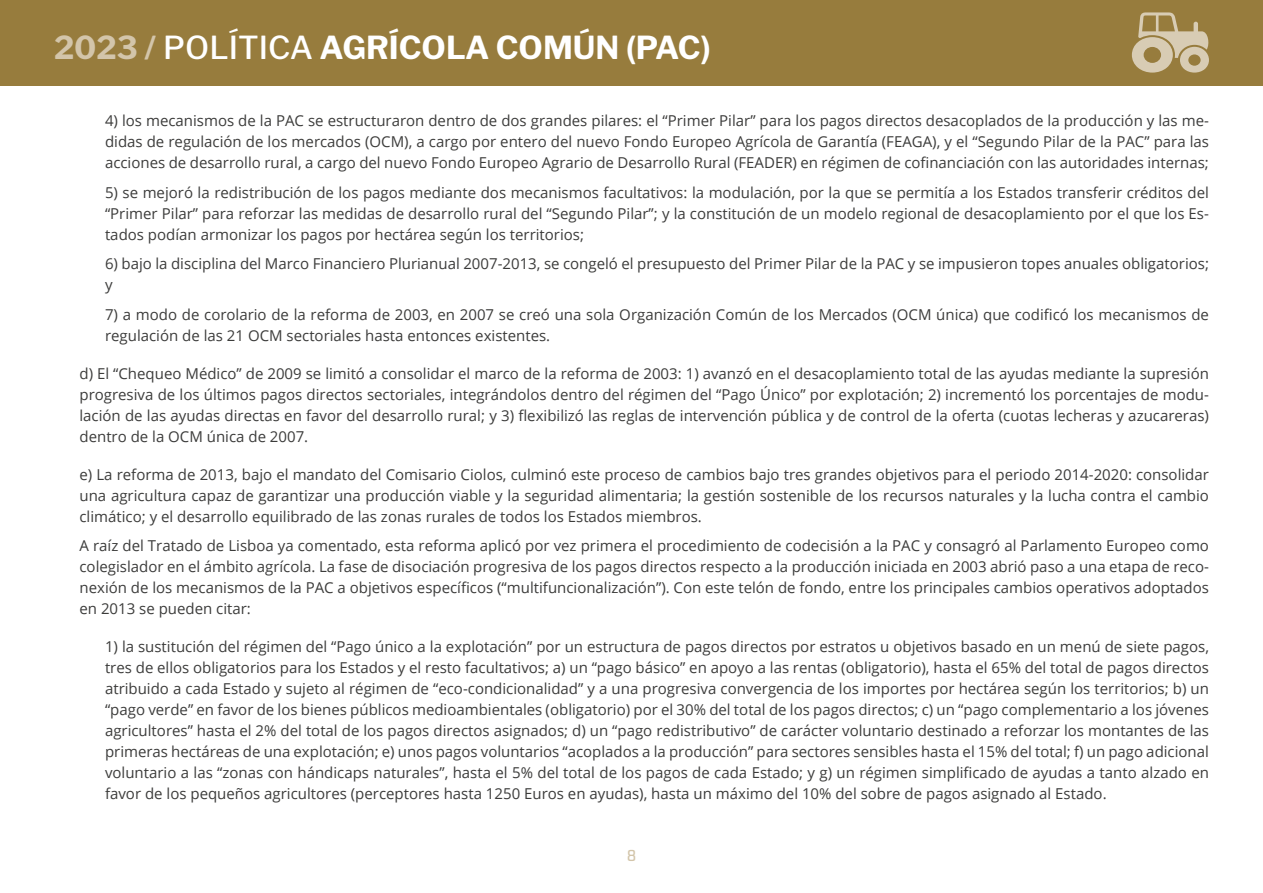
<style>
.page{position:relative;width:1263px;height:893px;background:#fff}
.page>*{position:absolute;margin:0;border:0;box-sizing:border-box;transform-origin:0 0}
.t1{font:700 31.5px "Libre Franklin";color:#fff}
.t2{font:15px/21px "Open Sans";color:#3c3c3b;text-align:justify}
.t3{font:500 15px "Exo";color:#d3c5aa}
.s1{color:#d3c5aa}
.s2{font-weight:500}
</style>
<div class="page">
<div style="left:0;top:0;width:1263px;height:85px;background:#977c3d"></div>
<svg style="left:1132px;top:12px;width:77px;height:61px"></svg>
<h1 class="t1" style="left:54px;top:23px;width:658px"><span class="s1">2023 /</span> <span class="s2">POLÍTICA</span> AGRÍCOLA COMÚN (PAC)</h1>
<p class="t2" style="left:105px;top:110px;width:1105px">4) los mecanismos de la PAC se estructuraron dentro de dos grandes pilares: el “Primer Pilar” para los pagos directos desacoplados de la producción y las me&shy;didas de regulación de los mercados (OCM), a cargo por entero del nuevo Fondo Europeo Agrícola de Garantía (FEAGA), y el “Segundo Pilar de la PAC” para las acciones de desarrollo rural, a cargo del nuevo Fondo Europeo Agrario de Desarrollo Rural (FEADER) en régimen de cofinanciación con las autoridades internas;</p>
<p class="t2" style="left:105px;top:181px;width:1105px">5) se mejoró la redistribución de los pagos mediante dos mecanismos facultativos: la modulación, por la que se permitía a los Estados transferir créditos del “Primer Pilar” para reforzar las medidas de desarrollo rural del “Segundo Pilar”; y la constitución de un modelo regional de desacoplamiento por el que los Es&shy;tados podían armonizar los pagos por hectárea según los territorios;</p>
<p class="t2" style="left:105px;top:253px;width:1105px">6) bajo la disciplina del Marco Financiero Plurianual 2007-2013, se congeló el presupuesto del Primer Pilar de la PAC y se impusieron topes anuales obligatorios; y</p>
<p class="t2" style="left:105px;top:303px;width:1105px">7) a modo de corolario de la reforma de 2003, en 2007 se creó una sola Organización Común de los Mercados (OCM única) que codificó los mecanismos de regulación de las 21 OCM sectoriales hasta entonces existentes.</p>
<p class="t2" style="left:80px;top:362px;width:1131px">d) El “Chequeo Médico” de 2009 se limitó a consolidar el marco de la reforma de 2003: 1) avanzó en el desacoplamiento total de las ayudas mediante la supresión progresiva de los últimos pagos directos sectoriales, integrándolos dentro del régimen del “Pago Único” por explotación; 2) incrementó los porcentajes de modu&shy;lación de las ayudas directas en favor del desarrollo rural; y 3) flexibilizó las reglas de intervención pública y de control de la oferta (cuotas lecheras y azucareras) dentro de la OCM única de 2007.</p>
<p class="t2" style="left:80px;top:463px;width:1131px">e) La reforma de 2013, bajo el mandato del Comisario Ciolos, culminó este proceso de cambios bajo tres grandes objetivos para el periodo 2014-2020: consolidar una agricultura capaz de garantizar una producción viable y la seguridad alimentaria; la gestión sostenible de los recursos naturales y la lucha contra el cambio climático; y el desarrollo equilibrado de las zonas rurales de todos los Estados miembros.</p>
<p class="t2" style="left:80px;top:535px;width:1131px">A raíz del Tratado de Lisboa ya comentado, esta reforma aplicó por vez primera el procedimiento de codecisión a la PAC y consagró al Parlamento Europeo como colegislador en el ámbito agrícola. La fase de disociación progresiva de los pagos directos respecto a la producción iniciada en 2003 abrió paso a una etapa de reco&shy;nexión de los mecanismos de la PAC a objetivos específicos (“multifuncionalización”). Con este telón de fondo, entre los principales cambios operativos adoptados en 2013 se pueden citar:</p>
<p class="t2" style="left:105px;top:636px;width:1105px">1) la sustitución del régimen del “Pago único a la explotación” por un estructura de pagos directos por estratos u objetivos basado en un menú de siete pagos, tres de ellos obligatorios para los Estados y el resto facultativos; a) un “pago básico” en apoyo a las rentas (obligatorio), hasta el 65% del total de pagos directos atribuido a cada Estado y sujeto al régimen de “eco-condicionalidad” y a una progresiva convergencia de los importes por hectárea según los territorios; b) un “pago verde” en favor de los bienes públicos medioambientales (obligatorio) por el 30% del total de los pagos directos; c) un “pago complementario a los jóvenes agricultores” hasta el 2% del total de los pagos directos asignados; d) un “pago redistributivo” de carácter voluntario destinado a reforzar los montantes de las primeras hectáreas de una explotación; e) unos pagos voluntarios “acoplados a la producción” para sectores sensibles hasta el 15% del total; f) un pago adicional voluntario a las “zonas con hándicaps naturales”, hasta el 5% del total de los pagos de cada Estado; y g) un régimen simplificado de ayudas a tanto alzado en favor de los pequeños agricultores (perceptores hasta 1250 Euros en ayudas), hasta un máximo del 10% del sobre de pagos asignado al Estado.</p>
<p class="t3" style="left:627px;top:845px;width:11px">8</p>
</div>
